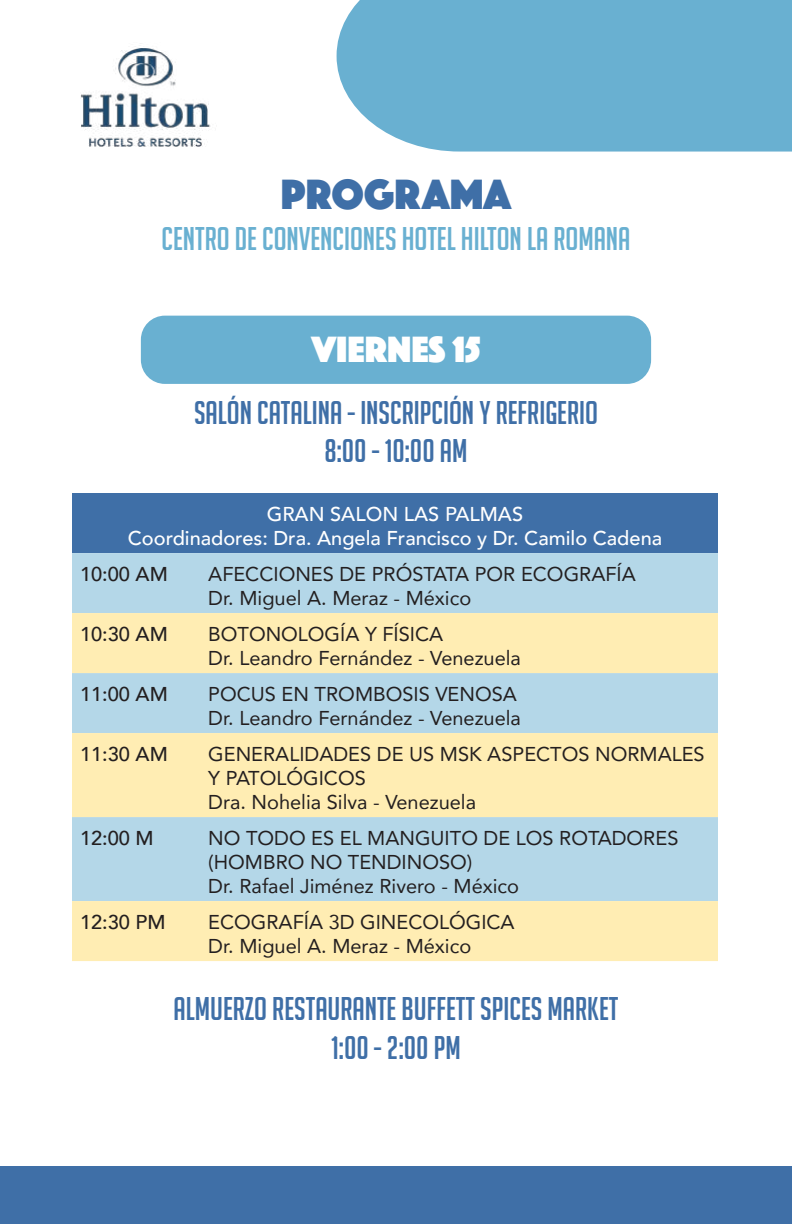
<style>
.page{position:relative;width:792px;height:1224px;background:#fff}
.page>*{position:absolute;margin:0;border:0;box-sizing:border-box;transform-origin:0 0}
.t1{font:44px "Phosphate Solid";color:#3f6fa7}
.t2{font:38px "Phosphate Solid";color:#fff}
.t3{font:32px/38.4px "Big Noodle Titling";color:#3f6fa7;text-align:center}
.t4{font:32px "Big Noodle Titling";color:#69b0d1}
.t5{font:20px/24px "Avenir";color:#231f20}
.t6{font:500 20px/24px "Avenir";color:#fff;text-align:center}
.t7{font:500 20px "Avenir";color:#231f20}
</style>
<div class="page">
<div style="left:337px;top:0;width:455px;height:152px;background:#69b0d1"></div>
<div style="left:141px;top:316px;width:510px;height:68px;background:#69b0d1;border-radius:24px"></div>
<img style="left:80px;top:48px;width:131px;height:99px">
<div style="left:0;top:1166px;width:792px;height:58px;background:#3f6fa7"></div>
<div style="left:72px;top:493px;width:646px;height:60px;background:#3f6fa7"></div>
<div style="left:72px;top:553px;width:646px;height:60px;background:#b4d7e8"></div>
<svg style="left:72px;top:613px;width:646px;height:348px;fill:#ffedb3"></svg>
<h1 class="t1" style="left:281px;top:163px;width:232px">PROGRAMA</h1>
<h3 class="t4" style="left:161px;top:222px;width:471px">CENTRO DE CONVENCIONES HOTEL HILTON LA ROMANA</h3>
<h2 class="t2" style="left:311px;top:322px;width:171px">VIERNES 15</h2>
<h3 class="t3" style="left:194px;top:393px;width:405px">SALÓN CATALINA - INSCRIPCIÓN Y REFRIGERIO<br>8:00 - 10:00 AM</h3>
<p class="t6" style="left:128px;top:501px;width:536px">GRAN SALON LAS PALMAS<br>Coordinadores: Dra. Angela Francisco y Dr. Camilo Cadena</p>
<p class="t7" style="left:80px;top:557px;width:89px">10:00 AM</p>
<p class="t5" style="left:208px;top:562px;width:429px">AFECCIONES DE PRÓSTATA POR ECOGRAFÍA<br>Dr. Miguel A. Meraz - México</p>
<p class="t7" style="left:80px;top:617px;width:89px">10:30 AM</p>
<p class="t5" style="left:208px;top:622px;width:314px">BOTONOLOGÍA Y FÍSICA<br>Dr. Leandro Fernández - Venezuela</p>
<p class="t7" style="left:80px;top:677px;width:89px">11:00 AM</p>
<p class="t5" style="left:208px;top:682px;width:314px">POCUS EN TROMBOSIS VENOSA<br>Dr. Leandro Fernández - Venezuela</p>
<p class="t7" style="left:80px;top:737px;width:89px">11:30 AM</p>
<p class="t5" style="left:208px;top:742px;width:498px">GENERALIDADES DE US MSK ASPECTOS NORMALES<br>Y PATOLÓGICOS<br>Dra. Nohelia Silva - Venezuela</p>
<p class="t7" style="left:80px;top:821px;width:75px">12:00 M</p>
<p class="t5" style="left:208px;top:826px;width:472px">NO TODO ES EL MANGUITO DE LOS ROTADORES (HOMBRO NO TENDINOSO)<br>Dr. Rafael Jiménez Rivero - México</p>
<p class="t7" style="left:80px;top:905px;width:87px">12:30 PM</p>
<p class="t5" style="left:208px;top:910px;width:308px">ECOGRAFÍA 3D GINECOLÓGICA<br>Dr. Miguel A. Meraz - México</p>
<h3 class="t3" style="left:174px;top:990px;width:446px">ALMUERZO RESTAURANTE BUFFETT SPICES MARKET<br>1:00 - 2:00 PM</h3>
</div>
